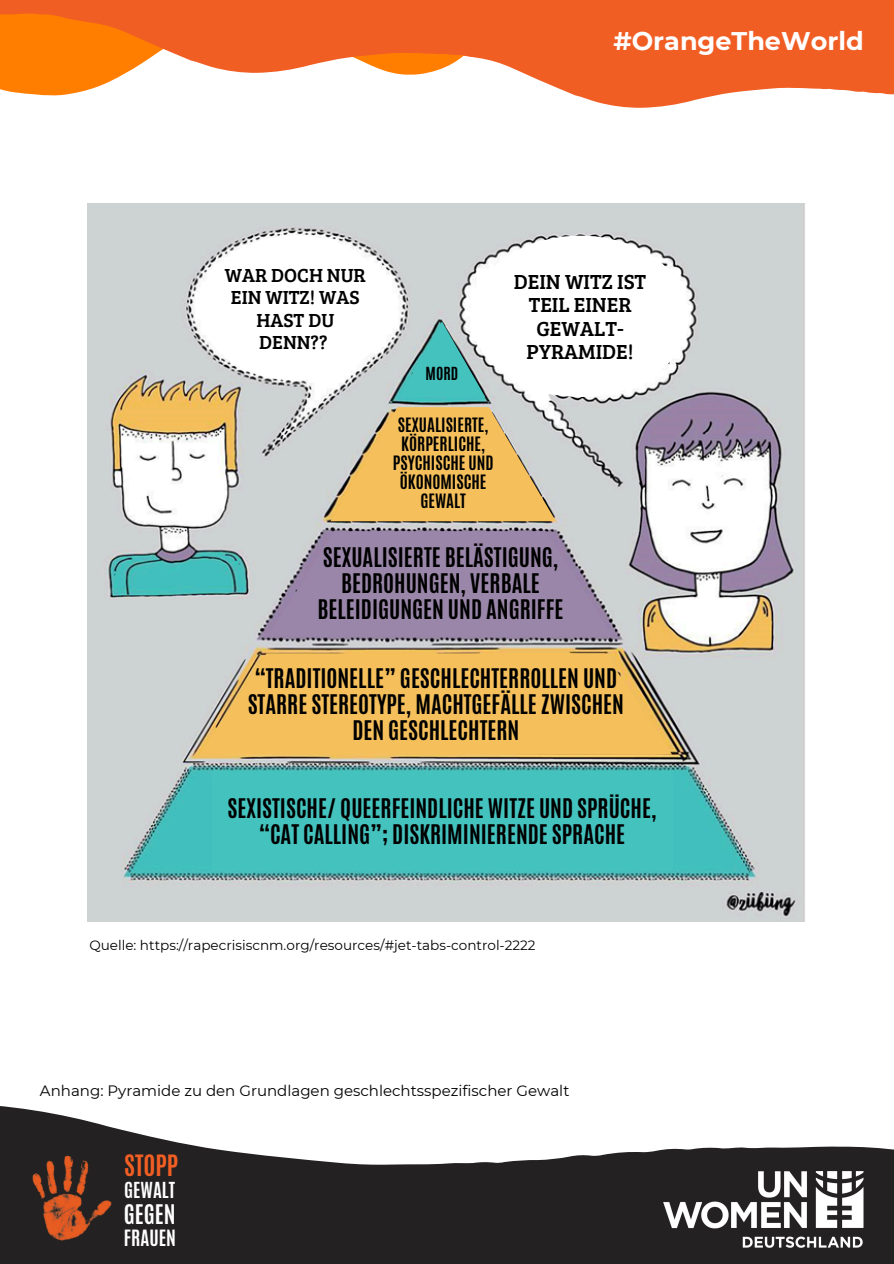
<style>
.page{position:relative;width:894px;height:1264px;background:#fff}
.page>*{position:absolute;margin:0;border:0;box-sizing:border-box;transform-origin:0 0}
.t1{font:700 25.5px "Montserrat";color:#fff}
.t2{font:700 24.6px "Antonio";color:#f15e24}
.t3{font:700 22.5px/25.8px "Antonio";color:#000;text-align:center}
.t4{font:700 22.5px "Antonio";color:#fff}
.t5{font:21px/23.7px "Bree Serif";color:#000;text-align:center}
.t6{font:19.5px/22.5px "Bree Serif";color:#000;text-align:center}
.t7{font:700 18.75px "Antonio";color:#fff}
.t8{font:700 18.45px "Antonio";color:#fff}
.t9{font:700 16.5px/19.2px "Antonio";color:#000;text-align:center}
.t10{font:15px "Montserrat";color:#000}
.t11{font:700 15px "Antonio";color:#000}
.t12{font:13.5px "Montserrat";color:#000}
</style>
<div class="page">
<svg style="left:0;top:1106px;width:893px;height:157px;fill:#232121"></svg>
<img style="left:659px;top:1169px;width:206px;height:79px">
<img style="left:14px;top:1146px;width:109px;height:107px">
<svg style="left:558px;top:0;width:335px;height:108px;fill:#f15e24"></svg>
<svg style="left:0;top:88px;width:94px;height:8px"></svg>
<svg style="left:0;top:0;width:701px;height:88px;fill:#f15e24"></svg>
<img style="left:87px;top:203px;width:718px;height:718px">
<div style="left:212px;top:771px;width:460px;height:100px;background:#44c2be"></div>
<svg style="left:267px;top:531px;width:346px;height:105px;background:#9f8fad"></svg>
<svg style="left:330px;top:407px;width:225px;height:114px;background:#e6c178"></svg>
<svg style="left:398px;top:321px;width:87px;height:76px;background:#76bcba"></svg>
<svg style="left:199px;top:653px;width:473px;height:101px;background:#ecbd63"></svg>
<div style="left:199px;top:236px;width:192px;height:144px;background:#fff;border-radius:50%"></div>
<div style="left:471px;top:236px;width:217px;height:161px;background:#fff;border-radius:50%"></div>
<h3 class="t1" style="left:613px;top:26px;width:252px">#OrangeTheWorld</h3>
<h6 class="t6" style="left:225px;top:263px;width:142px">WAR DOCH NUR<br>EIN WITZ! WAS<br>HAST DU<br>DENN??</h6>
<h5 class="t11" style="left:425px;top:363px;width:34px">MORD</h5>
<p class="t9" style="left:393px;top:415px;width:102px">SEXUALISIERTE,<br>KÖRPERLICHE,<br>PSYCHISCHE UND<br>ÖKONOMISCHE<br>GEWALT</p>
<p class="t5" style="left:514px;top:268px;width:134px">DEIN WITZ IST<br>TEIL EINER<br>GEWALT-<br>PYRAMIDE!</p>
<h2 class="t3" style="left:317px;top:545px;width:247px">SEXUALISIERTE BELÄSTIGUNG,<br>BEDROHUNGEN, VERBALE<br>BELEIDIGUNGEN UND ANGRIFFE</h2>
<h4 class="t3" style="left:247px;top:665px;width:378px">“TRADITIONELLE” GESCHLECHTERROLLEN UND<br>STARRE STEREOTYPE, MACHTGEFÄLLE ZWISCHEN<br>DEN GESCHLECHTERN</h4>
<p class="t3" style="left:227px;top:795px;width:430px">SEXISTISCHE/ QUEERFEINDLICHE WITZE UND SPRÜCHE, “CAT CALLING”; DISKRIMINIERENDE SPRACHE</p>
<h3 class="t12" style="left:89px;top:936px;width:447px">Quelle: https://rapecrisiscnm.org/resources/#jet-tabs-control-2222</h3>
<h3 class="t10" style="left:40px;top:1081px;width:531px">Anhang: Pyramide zu den Grundlagen geschlechtsspezifischer Gewalt</h3>
<h6 class="t2" style="left:124px;top:1148px;width:55px">STOPP</h6>
<p class="t8" style="left:124px;top:1177px;width:52px">GEWALT</p>
<p class="t7" style="left:124px;top:1224px;width:54px">FRAUEN</p>
<p class="t4" style="left:124px;top:1197px;width:53px">GEGEN</p>
</div>
